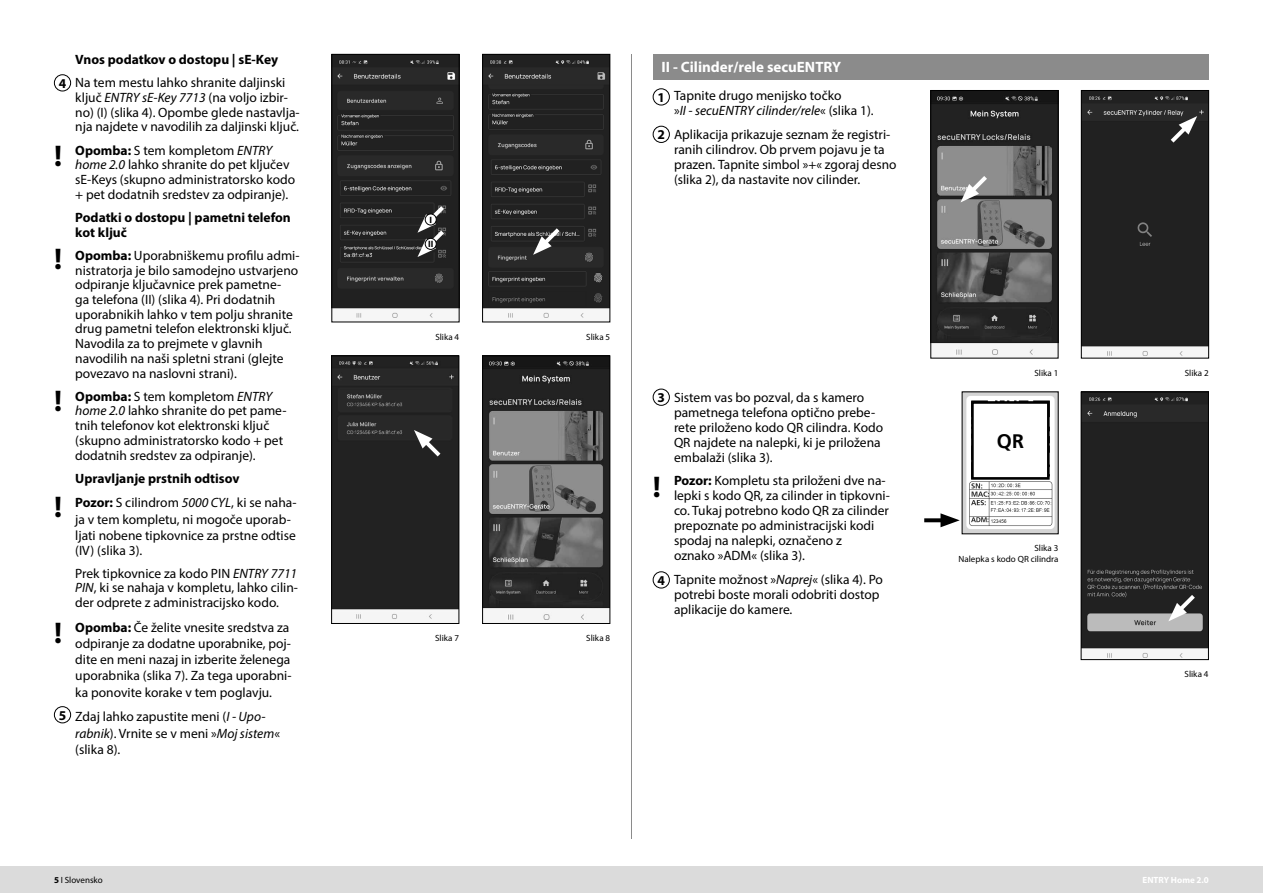
<style>
.page{position:relative;width:1263px;height:893px;background:#fff}
.page>*{position:absolute;margin:0;border:0;box-sizing:border-box;transform-origin:0 0}
.t1{font:700 30px "Myriad Pro";color:#000}
.t2{font:700 19.5px "Frutiger LT Pro";color:#000}
.t3{font:700 15px "Myriad Pro";color:#fff}
.t4{font:13.5px/14.7px "Myriad Pro";color:#000}
.t5{font:700 13.5px/14.7px "Myriad Pro";color:#000}
.t6{font:700 9.15px "Myriad Pro";color:#000}
.t7{font:9px/10.8px "Myriad Pro";color:#000;text-align:right}
.t8{font:700 9px "Myriad Pro";color:#fff}
.s1{font-style:italic}
.s2{font-weight:700}
.s3{font-weight:400}
.s4{font-weight:400;font-style:italic}
</style>
<div class="page">
<div style="left:0;top:866px;width:1263px;height:27px;background:#dbdbdb"></div>
<hr style="left:631px;top:54px;width:1px;height:785px;background:#8b8b8b">
<img style="left:484px;top:357px;width:124px;height:265px">
<div style="left:482px;top:355px;width:128px;height:269px;border:1px solid #000"></div>
<img style="left:932px;top:92px;width:124px;height:264px">
<div style="left:930px;top:90px;width:128px;height:268px;border:1px solid #000"></div>
<img style="left:333px;top:56px;width:124px;height:262px">
<div style="left:331px;top:54px;width:128px;height:268px;border:1px solid #000"></div>
<svg style="left:417px;top:202px;width:31px;height:55px;background:#474747"></svg>
<div style="left:425px;top:214px;width:11px;height:11px;background:#fff;border-radius:50%"></div>
<div style="left:425px;top:214px;width:11px;height:11px;border:1px solid #000;border-radius:50%"></div>
<div style="left:425px;top:238px;width:11px;height:11px;background:#fff;border-radius:50%"></div>
<div style="left:425px;top:238px;width:11px;height:12px;border:1px solid #000;border-radius:50%"></div>
<div style="left:54px;top:74px;width:17px;height:17px;border:1px solid #000;border-radius:50%"></div>
<img style="left:484px;top:56px;width:124px;height:262px">
<div style="left:482px;top:54px;width:128px;height:268px;border:1px solid #000"></div>
<svg style="left:533px;top:224px;width:31px;height:31px"></svg>
<div style="left:54px;top:706px;width:17px;height:17px;border:1px solid #000;border-radius:50%"></div>
<img style="left:333px;top:357px;width:124px;height:264px">
<div style="left:331px;top:355px;width:128px;height:269px;border:1px solid #000"></div>
<svg style="left:414px;top:430px;width:31px;height:31px"></svg>
<div style="left:653px;top:88px;width:17px;height:17px;border:1px solid #000;border-radius:50%"></div>
<div style="left:653px;top:126px;width:17px;height:17px;border:1px solid #000;border-radius:50%"></div>
<div style="left:653px;top:389px;width:17px;height:17px;border:1px solid #000;border-radius:50%"></div>
<div style="left:653px;top:571px;width:17px;height:17px;border:1px solid #000;border-radius:50%"></div>
<div style="left:1083px;top:92px;width:124px;height:264px;background:#212121"></div>
<div style="left:1081px;top:90px;width:128px;height:268px;border:1px solid #000"></div>
<img style="left:1083px;top:394px;width:124px;height:264px">
<div style="left:1081px;top:392px;width:128px;height:268px;border:1px solid #000"></div>
<svg style="left:1166px;top:116px;width:31px;height:31px"></svg>
<svg style="left:1168px;top:591px;width:31px;height:30px"></svg>
<img style="left:964px;top:394px;width:92px;height:138px">
<div style="left:972px;top:402px;width:76px;height:76px;background:#fff"></div>
<div style="left:971px;top:401px;width:79px;height:79px;border:3px solid #000"></div>
<svg style="left:924px;top:518px;width:16px;height:4px"></svg>
<svg style="left:940px;top:513px;width:20px;height:14px"></svg>
<svg style="left:960px;top:172px;width:31px;height:30px"></svg>
<div style="left:653px;top:54px;width:556px;height:26px;background:#8b8b8b"></div>
<p class="t5" style="left:59px;top:76px;width:9px">4</p>
<h1 class="t1" style="left:54px;top:137px;width:10px">!</h1>
<h1 class="t1" style="left:54px;top:239px;width:10px">!</h1>
<h1 class="t1" style="left:54px;top:381px;width:10px">!</h1>
<h1 class="t1" style="left:54px;top:488px;width:10px">!</h1>
<h1 class="t1" style="left:54px;top:613px;width:10px">!</h1>
<p class="t5" style="left:59px;top:707px;width:9px">5</p>
<p class="t5" style="left:75px;top:52px;width:204px">Vnos podatkov o dostopu | sE-Key</p>
<p class="t4" style="left:75px;top:75px;width:226px">Na tem mestu lahko shranite daljinski ključ <span class="s1">ENTRY sE-Key 7713</span> (na voljo izbir&shy;no) (I) (slika 4). Opombe glede nastavlja&shy;nja najdete v navodilih za daljinski ključ.</p>
<p class="t4" style="left:75px;top:143px;width:221px"><span class="s2">Opomba:</span> S tem kompletom <span class="s1">ENTRY home 2.0</span> lahko shranite do pet ključev sE-Keys (skupno administratorsko kodo + pet dodatnih sredstev za odpiranje).</p>
<p class="t5" style="left:75px;top:210px;width:217px">Podatki o dostopu | pametni telefon kot ključ</p>
<p class="t4" style="left:75px;top:248px;width:226px"><span class="s2">Opomba:</span> Uporabniškemu profilu admi&shy;nistratorja je bilo samodejno ustvarjeno odpiranje ključavnice prek pametne-<br>ga telefona (II) (slika 4). Pri dodatnih uporabnikih lahko v tem polju shranite drug pametni telefon elektronski ključ.<br>Navodila za to prejmete v glavnih navodilih na naši spletni strani (glejte povezavo na naslovni strani).</p>
<p class="t4" style="left:75px;top:389px;width:213px"><span class="s2">Opomba:</span> S tem kompletom <span class="s1">ENTRY home 2.0</span> lahko shranite do pet pame&shy;tnih telefonov kot elektronski ključ (skupno administratorsko kodo + pet dodatnih sredstev za odpiranje).</p>
<p class="t5" style="left:75px;top:465px;width:223px;line-height:24.8px">Upravljanje prstnih odtisov<br>Pozor: <span class="s3">S cilindrom</span> <span class="s4">5000 CYL</span><span class="s3">, ki se naha-</span></p>
<p class="t4" style="left:75px;top:511px;width:222px;line-height:16.2px">ja v tem kompletu, ni mogoče uporab&shy;ljati nobene tipkovnice za prstne odtise</p>
<p class="t4" style="left:75px;top:538px;width:223px;line-height:23.2px">(IV) (slika 3).<br>Prek tipkovnice za kodo PIN <span class="s1">ENTRY 7711</span></p>
<p class="t4" style="left:75px;top:580px;width:224px"><span class="s1">PIN</span>, ki se nahaja v kompletu, lahko cilin&shy;der odprete z administracijsko kodo.</p>
<p class="t4" style="left:75px;top:619px;width:218px;line-height:16.2px"><span class="s2">Opomba:</span> Če želite vnesite sredstva za odpiranje za dodatne uporabnike, poj&shy;dite en meni nazaj in izberite želenega uporabnika (slika 7). Za tega uporabni&shy;ka ponovite korake v tem poglavju.</p>
<p class="t4" style="left:75px;top:708px;width:206px;line-height:16.2px">Zdaj lahko zapustite meni (<span class="s1">I - Upo&shy;rabnik</span>). Vrnite se v meni »<span class="s1">Moj sistem</span>« (slika 8).</p>
<p class="t6" style="left:429px;top:214px;width:4px">I</p>
<p class="t6" style="left:428px;top:238px;width:7px">II</p>
<p class="t7" style="left:435px;top:331px;width:25px">Slika 4</p>
<p class="t7" style="left:586px;top:331px;width:25px">Slika 5</p>
<p class="t7" style="left:435px;top:633px;width:25px">Slika 7</p>
<p class="t7" style="left:586px;top:633px;width:25px">Slika 8</p>
<p class="t3" style="left:661px;top:58px;width:181px">II - Cilinder/rele secuENTRY</p>
<p class="t5" style="left:657px;top:90px;width:9px">1</p>
<p class="t5" style="left:657px;top:127px;width:9px">2</p>
<p class="t4" style="left:674px;top:88px;width:201px">Tapnite drugo menijsko točko<br>»<span class="s1">II - secuENTRY cilinder/rele</span>« (slika 1).</p>
<p class="t4" style="left:674px;top:127px;width:224px">Aplikacija prikazuje seznam že registri&shy;ranih cilindrov. Ob prvem pojavu je ta prazen. Tapnite simbol »+« zgoraj desno (slika 2), da nastavite nov cilinder.</p>
<p class="t5" style="left:657px;top:390px;width:9px">3</p>
<h1 class="t1" style="left:653px;top:468px;width:10px">!</h1>
<p class="t5" style="left:657px;top:573px;width:9px">4</p>
<p class="t4" style="left:674px;top:389px;width:211px">Sistem vas bo pozval, da s kamero pametnega telefona optično prebe&shy;rete priloženo kodo QR cilindra. Kodo<br>QR najdete na nalepki, ki je priložena embalaži (slika 3).</p>
<p class="t4" style="left:674px;top:473px;width:217px"><span class="s2">Pozor:</span> Kompletu sta priloženi dve na&shy;lepki s kodo QR, za cilinder in tipkovni&shy;co. Tukaj potrebno kodo QR za cilinder prepoznate po administracijski kodi spodaj na nalepki, označeno z<br>oznako »ADM« (slika 3).</p>
<p class="t4" style="left:674px;top:571px;width:211px">Tapnite možnost »<span class="s1">Naprej</span>« (slika 4). Po potrebi boste morali odobriti dostop aplikacije do kamere.</p>
<p class="t7" style="left:1034px;top:367px;width:25px">Slika 1</p>
<h2 class="t2" style="left:997px;top:429px;width:29px">QR</h2>
<p class="t7" style="left:958px;top:543px;width:101px">Slika 3<br>Nalepka s kodo QR cilindra</p>
<p class="t7" style="left:1185px;top:367px;width:25px">Slika 2</p>
<p class="t7" style="left:1184px;top:669px;width:25px">Slika 4</p>
<p class="t7" style="left:54px;top:874px;width:50px"><span class="s2">5</span> I Slovensko</p>
<p class="t8" style="left:1142px;top:874px;width:68px">ENTRY Home 2.0</p>
</div>
